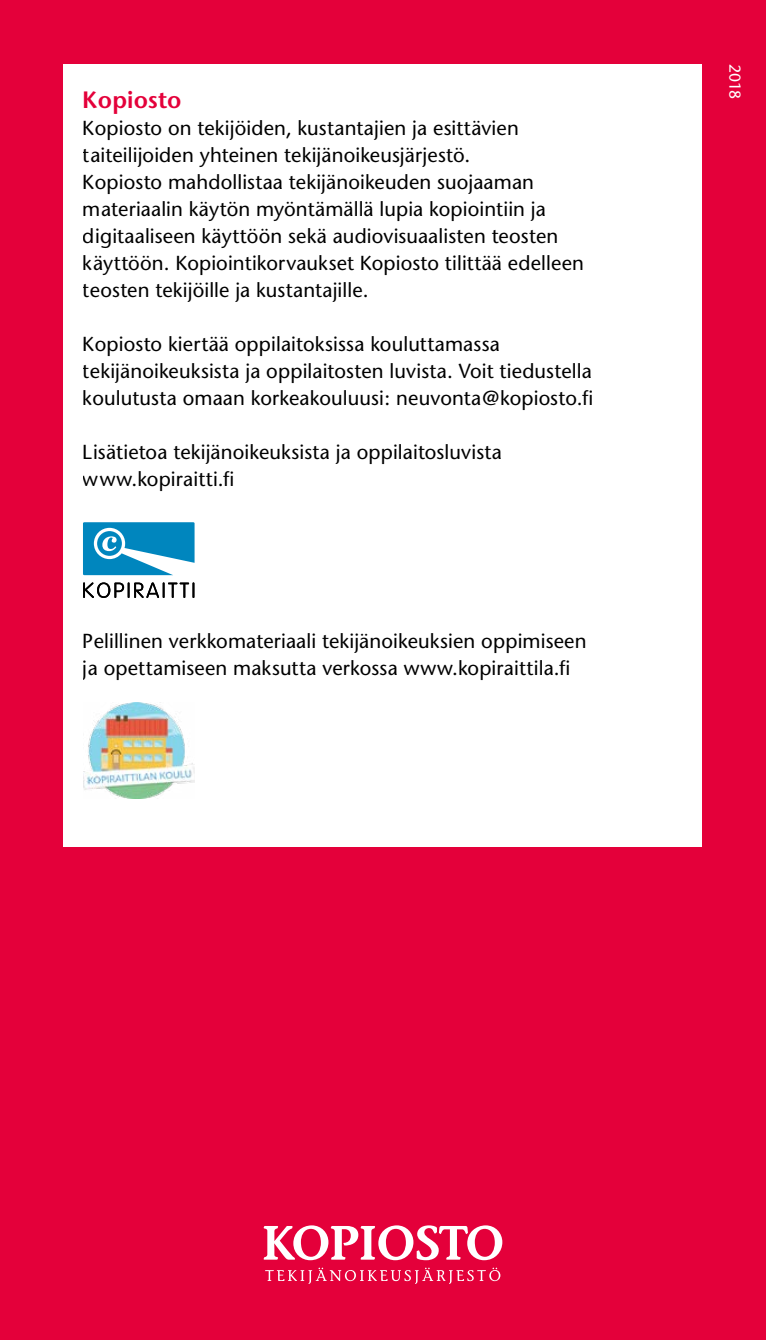
<style>
.page{position:relative;width:766px;height:1340px;background:#fff}
.page>*{position:absolute;margin:0;border:0;box-sizing:border-box;transform-origin:0 0}
.t1{font:600 23.62px "Stone Sans";letter-spacing:.005em;color:#e4003a}
.t2{font:20.25px/27px "Stone Sans";letter-spacing:.005em;color:#000}
.t3{font:15.75px "Stone Sans";color:#fff}
</style>
<div class="page">
<div style="left:0;top:0;width:765px;height:1339px;background:#e4003a"></div>
<div style="left:64px;top:64px;width:638px;height:782px;background:#fff"></div>
<svg style="left:83px;top:522px;width:111px;height:53px"></svg>
<svg style="left:83px;top:582px;width:111px;height:16px"></svg>
<img style="left:83px;top:702px;width:111px;height:96px">
<svg style="left:265px;top:1267px;width:235px;height:16px"></svg>
<svg style="left:263px;top:1225px;width:239px;height:35px"></svg>
<p class="t1" style="left:83px;top:86px;width:100px">Kopiosto</p>
<p class="t2" style="left:83px;top:114px;width:502px">Kopiosto on tekijöiden, kustantajien ja esittävien taiteilijoiden yhteinen tekijänoikeusjärjestö.<br>Kopiosto mahdollistaa tekijänoikeuden suojaaman materiaalin käytön myöntämällä lupia kopiointiin ja digitaaliseen käyttöön sekä audiovisuaalisten teosten käyttöön. Kopiointikorvaukset Kopiosto tilittää edelleen teosten tekijöille ja kustantajille.</p>
<p class="t2" style="left:83px;top:330px;width:511px">Kopiosto kiertää oppilaitoksissa kouluttamassa tekijänoikeuksista ja oppilaitosten luvista. Voit tiedustella koulutusta omaan korkeakouluusi: neuvonta@kopiosto.fi</p>
<p class="t2" style="left:83px;top:438px;width:420px">Lisätietoa tekijänoikeuksista ja oppilaitosluvista www.kopiraitti.fi</p>
<p class="t2" style="left:83px;top:627px;width:505px">Pelillinen verkkomateriaali tekijänoikeuksien oppimiseen ja opettamiseen maksutta verkossa www.kopiraittila.fi</p>
<p class="t3" style="left:744px;top:64px;width:37px;rotate:90deg">2018</p>
</div>
